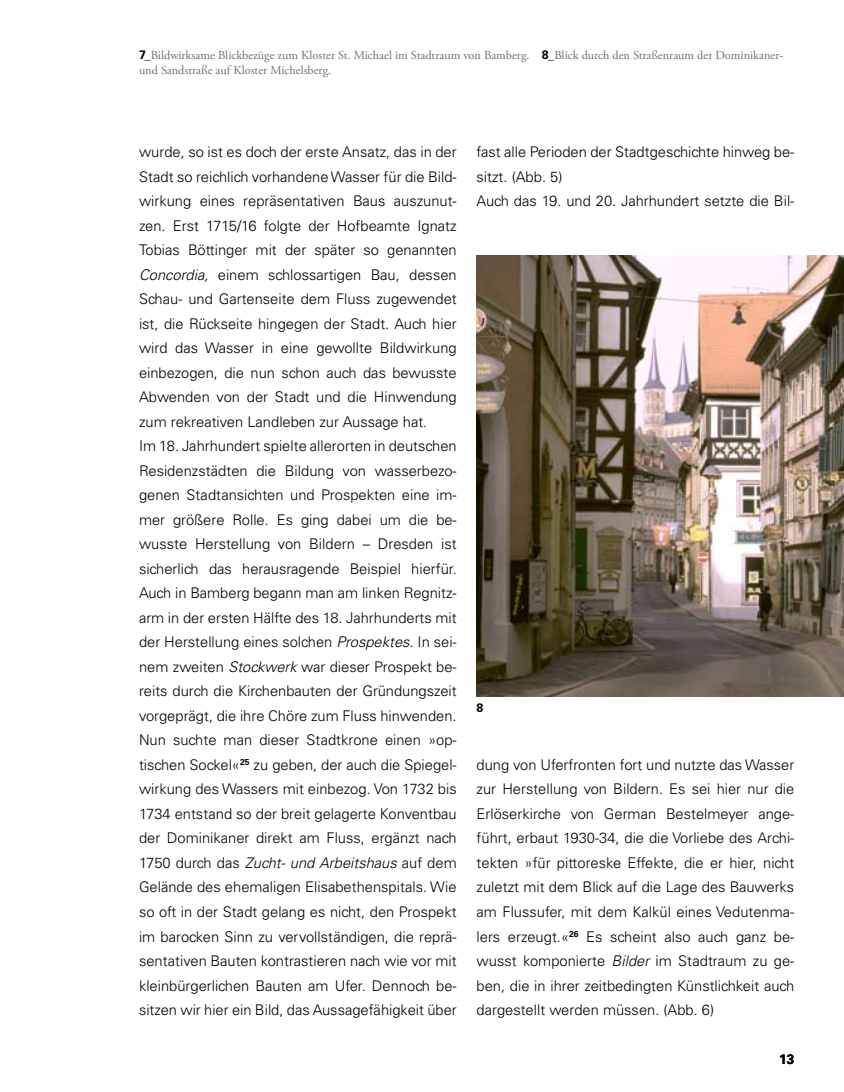
<style>
.page{position:relative;width:844px;height:1092px;background:#fff}
.page>*{position:absolute;margin:0;border:0;box-sizing:border-box;transform-origin:0 0}
.t1{font:300 14.7px/24.5px "Univers LT Std";color:#000}
.t2{font:700 13.65px "Univers LT Std";color:#000}
.t3{font:12.25px/14.7px "Adobe Garamond Pro";color:#707173}
.t4{font:700 12.25px "Univers LT Std";color:#000}
.s1{font-family:"Univers LT Std";font-weight:700;color:#000}
.s2{font-family:"Times";color:#000}
.s3{font-style:italic}
</style>
<div class="page">
<img style="left:476px;top:255px;width:367px;height:441px">
<p class="t3" style="left:139px;top:48px;width:645px"><span class="s1">7</span><span class="s2">_</span>Bildwirksame Blickbezüge zum Kloster St. Michael im Stadtraum von Bamberg. <span class="s1">8</span><span class="s2">_</span>Blick durch den Straßenraum der Dominikaner&shy;und Sandstraße auf Kloster Michelsberg.</p>
<p class="t1" style="left:139px;top:139px;width:319px">wurde, so ist es doch der erste Ansatz, das in der Stadt so reichlich vorhandene Wasser für die Bild&shy;wirkung eines repräsentativen Baus auszunut&shy;zen. Erst 1715/16 folgte der Hofbeamte Ignatz Tobias Böttinger mit der später so genannten <span class="s3">Concordia,</span> einem schlossartigen Bau, dessen Schau- und Gartenseite dem Fluss zugewendet ist, die Rückseite hingegen der Stadt. Auch hier wird das Wasser in eine gewollte Bildwirkung einbezogen, die nun schon auch das bewusste Abwenden von der Stadt und die Hinwendung zum rekreativen Landleben zur Aussage hat.<br>Im 18. Jahrhundert spielte allerorten in deutschen Residenzstädten die Bildung von wasserbezo&shy;genen Stadtansichten und Prospekten eine im&shy;mer größere Rolle. Es ging dabei um die be&shy;wusste Herstellung von Bildern – Dresden ist sicherlich das herausragende Beispiel hierfür.<br>Auch in Bamberg begann man am linken Regnitz&shy;arm in der ersten Hälfte des 18. Jahrhunderts mit der Herstellung eines solchen <span class="s3">Prospektes</span>. In sei&shy;nem zweiten <span class="s3">Stockwerk</span> war dieser Prospekt be&shy;reits durch die Kirchenbauten der Gründungszeit vorgeprägt, die ihre Chöre zum Fluss hinwenden.<br>N un suchte man dieser Stadtkrone einen »op&shy;tischen Sockel«<sup>25</sup> zu geben, der auch die Spiegel&shy;wirkung des Wassers mit einbezog. Von 1732 bis 1734 entstand so der breit gelagerte Konventbau der Dominikaner direkt am Fluss, ergänzt nach 1750 durch das <span class="s3">Zucht- und Arbeitshaus</span> auf dem Gelände des ehemaligen Elisabethenspitals. Wie so oft in der Stadt gelang es nicht, den Prospekt im barocken Sinn zu vervollständigen, die reprä&shy;sentativen Bauten kontrastieren nach wie vor mit kleinbürgerlichen Bauten am Ufer. Dennoch be&shy;sitzen wir hier ein Bild, das Aussagefähigkeit über</p>
<p class="t1" style="left:476px;top:139px;width:319px">fast alle Perioden der Stadtgeschichte hinweg be&shy;sitzt. (Abb. 5)<br>Auch das 19. und 20. Jahrhundert setzte die Bil-</p>
<p class="t4" style="left:476px;top:700px;width:8px">8</p>
<p class="t1" style="left:476px;top:752px;width:319px;text-align:justify">dung von Uferfronten fort und nutzte das Wasser zur Herstellung von Bildern. Es sei hier nur die Erlöserkirche von German Bestelmeyer ange&shy;führt, erbaut 1930-34, die die Vorliebe des Archi&shy;tekten »für pittoreske Effekte, die er hier, nicht zuletzt mit dem Blick auf die Lage des Bauwerks am Flussufer, mit dem Kalkül eines Vedutenma&shy;lers erzeugt.«<sup>26</sup> Es scheint also auch ganz be&shy;wusst komponierte <span class="s3">Bilder</span> im Stadtraum zu ge&shy;ben, die in ihrer zeitbedingten Künstlichkeit auch dargestellt werden müssen. (Abb. 6)</p>
<p class="t2" style="left:779px;top:1051px;width:17px">13</p>
</div>
